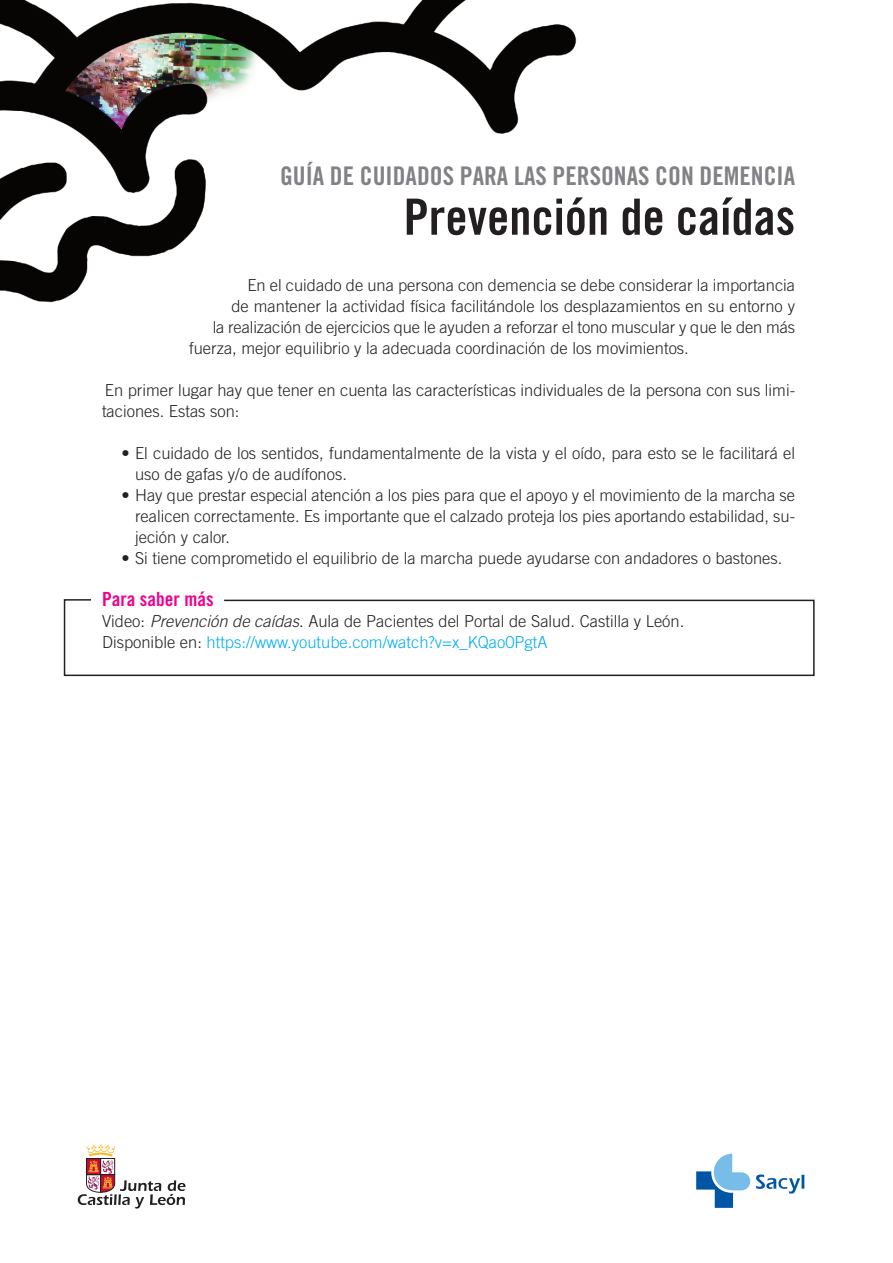
<style>
.page{position:relative;width:893px;height:1263px;background:#fff}
.page>*{position:absolute;margin:0;border:0;box-sizing:border-box;transform-origin:0 0}
.t1{font:49.95px "Trade Gothic LT Std Bd Cn 20";color:#231f20}
.t2{font:25.65px "Trade Gothic LT Std Bd Cn 20";color:#808285}
.t3{font:19.5px "Trade Gothic LT Std Bd Cn 20";color:#ed028c}
.t4{font:300 16.5px/21px "Trade Gothic LT Std";color:#231f20}
.s1{font-style:italic}
.s2{color:#00aeef}
</style>
<div class="page">
<img style="left:0;top:0;width:577px;height:303px">
<svg style="left:78px;top:1144px;width:107px;height:64px"></svg>
<svg style="left:696px;top:1154px;width:54px;height:54px"></svg>
<svg style="left:756px;top:1174px;width:48px;height:19px"></svg>
<svg style="left:63px;top:599px;width:752px;height:78px"></svg>
<h2 class="t2" style="left:280px;top:166px;width:517px">GUÍA DE CUIDADOS PARA LAS PERSONAS CON DEMENCIA</h2>
<h1 class="t1" style="left:404px;top:199px;width:393px">Prevención de caídas</h1>
<p class="t4" style="left:247px;top:276px;width:549px">En el cuidado de una persona con demencia se debe considerar la importancia</p>
<p class="t4" style="left:231px;top:297px;width:565px">de mantener la actividad física facilitándole los desplazamientos en su entorno y</p>
<p class="t4" style="left:213px;top:318px;width:584px">la realización de ejercicios que le ayuden a reforzar el tono muscular y que le den más</p>
<p class="t4" style="left:189px;top:339px;width:501px">fuerza, mejor equilibrio y la adecuada coordinación de los movimientos.</p>
<p class="t4" style="left:102px;top:381px;width:695px">En primer lugar hay que tener en cuenta las características individuales de la persona con sus limi&shy;taciones. Estas son:</p>
<p class="t4" style="left:135px;top:444px;width:661px;text-indent:-13px">• El cuidado de los sentidos, fundamentalmente de la vista y el oído, para esto se le facilitará el uso de gafas y/o de audífonos.</p>
<p class="t4" style="left:135px;top:486px;width:661px;text-align:justify;text-indent:-13px">• Hay que prestar especial atención a los pies para que el apoyo y el movimiento de la marcha se realicen correctamente. Es importante que el calzado proteja los pies aportando estabilidad, su&shy;jeción y calor.</p>
<p class="t4" style="left:122px;top:549px;width:662px">• Si tiene comprometido el equilibrio de la marcha puede ayudarse con andadores o bastones.</p>
<p class="t3" style="left:102px;top:592px;width:113px">Para saber más</p>
<p class="t4" style="left:102px;top:612px;width:584px">Video: <span class="s1">Prevención de caídas</span>. Aula de Pacientes del Portal de Salud. Castilla y León.<br>Disponible en: <span class="s2">https://www.youtube.com/watch?v=x_KQao0PgtA</span></p>
</div>
